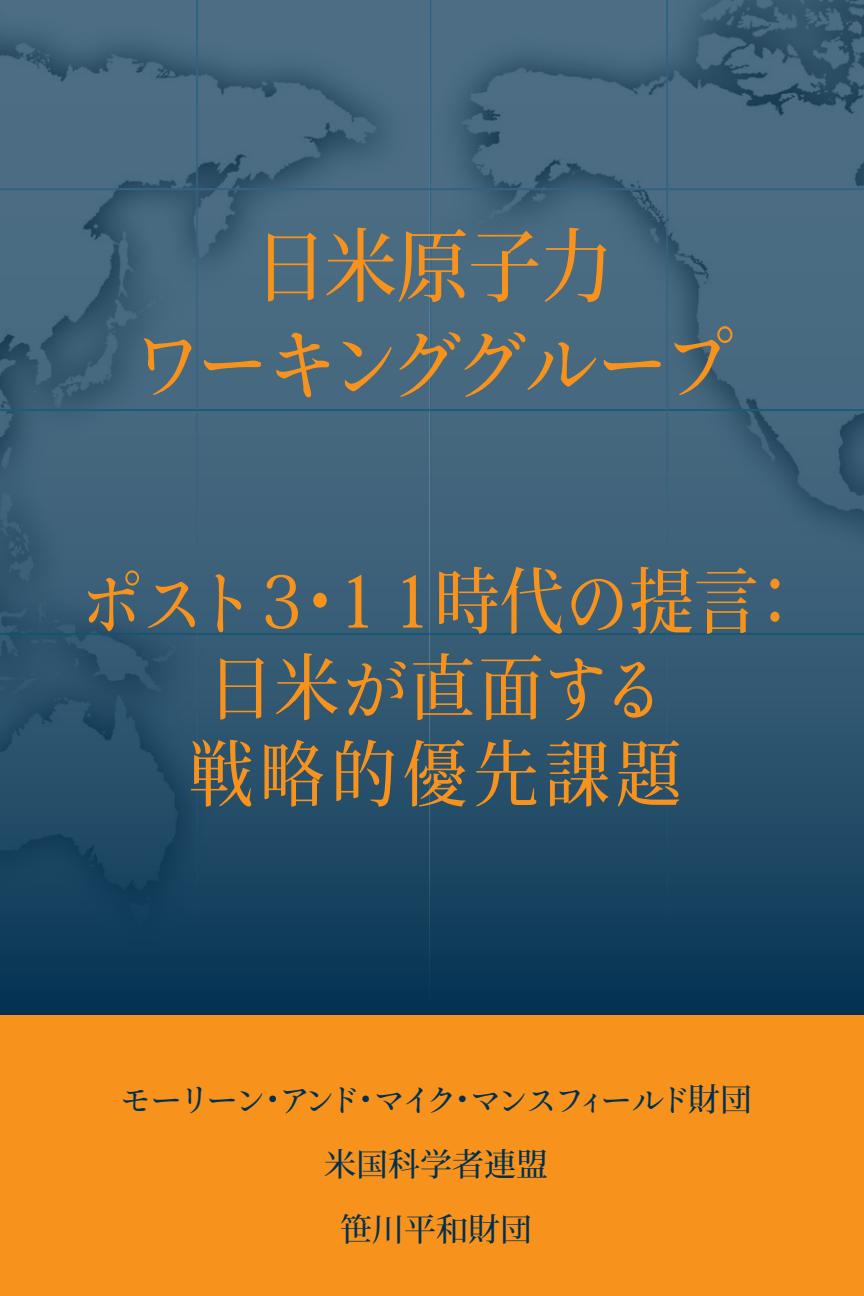
<style>
.page{position:relative;width:864px;height:1296px;background:#fff}
.page>*{position:absolute;margin:0;border:0;box-sizing:border-box;transform-origin:0 0}
.t1{font:500 80px/96px "Ryo Disp Plus N";letter-spacing:-.035em;color:#f7931d;text-align:center;scale:.9 1}
.t2{font:500 72px/86.4px "Ryo Disp Plus N";letter-spacing:.005em;color:#f7931d;text-align:center;scale:.9 1}
.t3{font:500 32px/65.4px "Ryo Disp Plus N";letter-spacing:-.07em;color:#003050;text-align:center}
</style>
<div class="page">
<div style="left:0;top:1015px;width:864px;height:281px;background:#f7931d"></div>
<img style="left:0;top:0;width:864px;height:1015px">
<hr style="left:0;top:188px;width:864px;height:2px;background:#316382">
<hr style="left:0;top:409px;width:864px;height:2px;background:#1c5b7a">
<hr style="left:0;top:633px;width:864px;height:2px;background:#0e5373">
<hr style="left:429px;top:0;width:2px;height:930px;background:#316382">
<hr style="left:196px;top:0;width:2px;height:935px;background:#316382">
<hr style="left:666px;top:0;width:2px;height:939px;background:#316382">
<h1 class="t1" style="left:131px;top:218px;width:672px">日米原子力<br>ワーキンググループ</h1>
<h2 class="t2" style="left:79px;top:558px;width:811px">ポスト３・１１時代の提言：日米が直面する<br>戦略的優先課題</h2>
<p class="t3" style="left:120px;top:1066px;width:634px">モーリーン・アンド・マイク・マンスフィールド財団米国科学者連盟<br>笹川平和財団</p>
</div>
